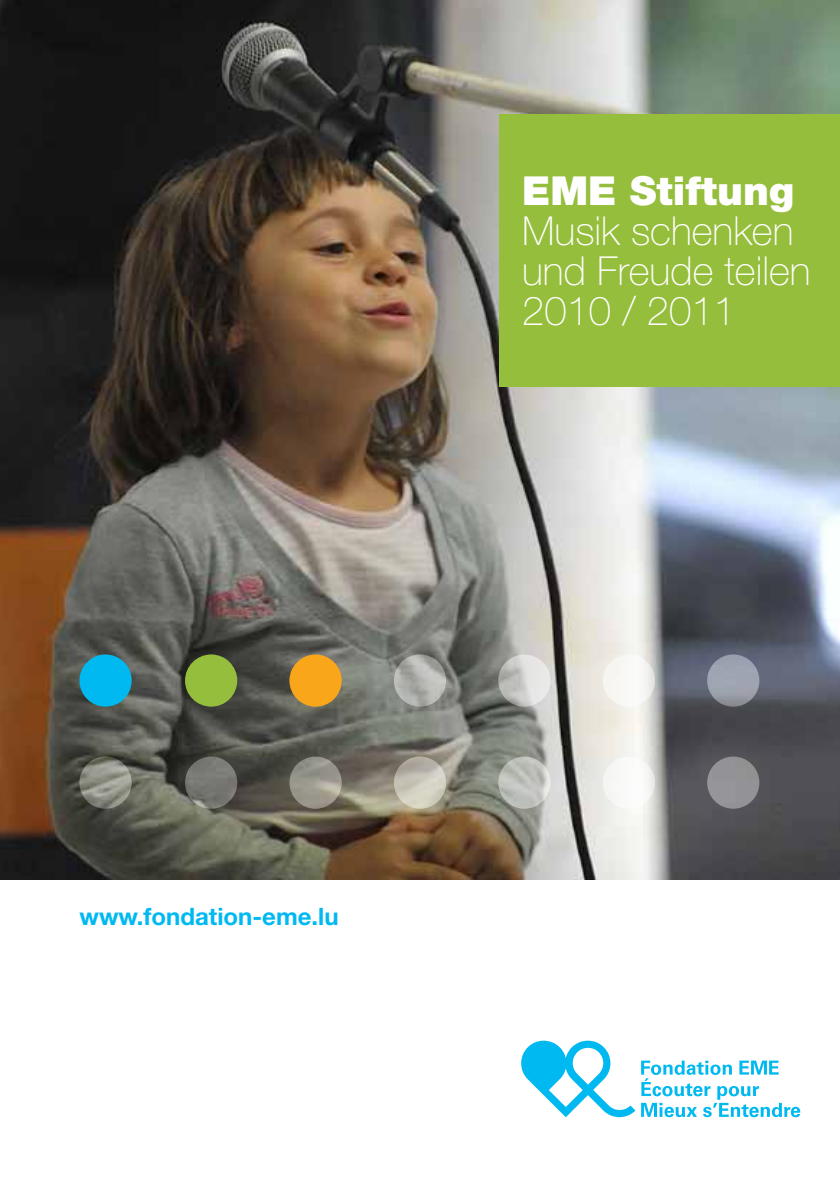
<style>
.page{position:relative;width:840px;height:1191px;background:#fff}
.page>*{position:absolute;margin:0;border:0;box-sizing:border-box;transform-origin:0 0}
.t1{font:100 40px/40px "Helvetica Neue LT Std";color:#fff}
.t2{font:900 40px "Helvetica Neue LT Std";color:#fff}
.t3{font:700 24px "Helvetica Neue LT Std";color:#00b9f1}
</style>
<div class="page">
<img style="left:0;top:0;width:839px;height:879px">
<div style="left:79px;top:654px;width:53px;height:52px;background:#00b9f1;border-radius:50%"></div>
<div style="left:185px;top:654px;width:52px;height:52px;background:#96be3d;border-radius:50%"></div>
<div style="left:289px;top:654px;width:52px;height:52px;background:#faa61a;border-radius:50%"></div>
<svg style="left:393px;top:654px;width:53px;height:52px"></svg>
<svg style="left:498px;top:654px;width:52px;height:52px"></svg>
<div style="left:602px;top:654px;width:52px;height:52px;background:#f8f7f5;border-radius:50%"></div>
<svg style="left:706px;top:654px;width:53px;height:52px;fill:#9ea3b0"></svg>
<svg style="left:79px;top:756px;width:53px;height:52px"></svg>
<svg style="left:185px;top:756px;width:52px;height:52px;fill:#777772"></svg>
<svg style="left:289px;top:756px;width:52px;height:52px;fill:#99968b"></svg>
<svg style="left:393px;top:756px;width:53px;height:52px"></svg>
<svg style="left:498px;top:756px;width:52px;height:52px;fill:#bfc1bc"></svg>
<div style="left:602px;top:756px;width:52px;height:52px;background:#f9f9f7;border-radius:50%"></div>
<div style="left:706px;top:756px;width:53px;height:52px;background:#939297;border-radius:50%"></div>
<svg style="left:521px;top:1040px;width:278px;height:77px"></svg>
<div style="left:499px;top:115px;width:340px;height:272px;background:#96be3d"></div>
<p class="t2" style="left:522px;top:167px;width:273px">EME Stiftung</p>
<p class="t1" style="left:522px;top:211px;width:290px">Musik schenken und Freude teilen<br>2010 / 2011</p>
<p class="t3" style="left:79px;top:901px;width:260px">www.fondation-eme.lu</p>
</div>
